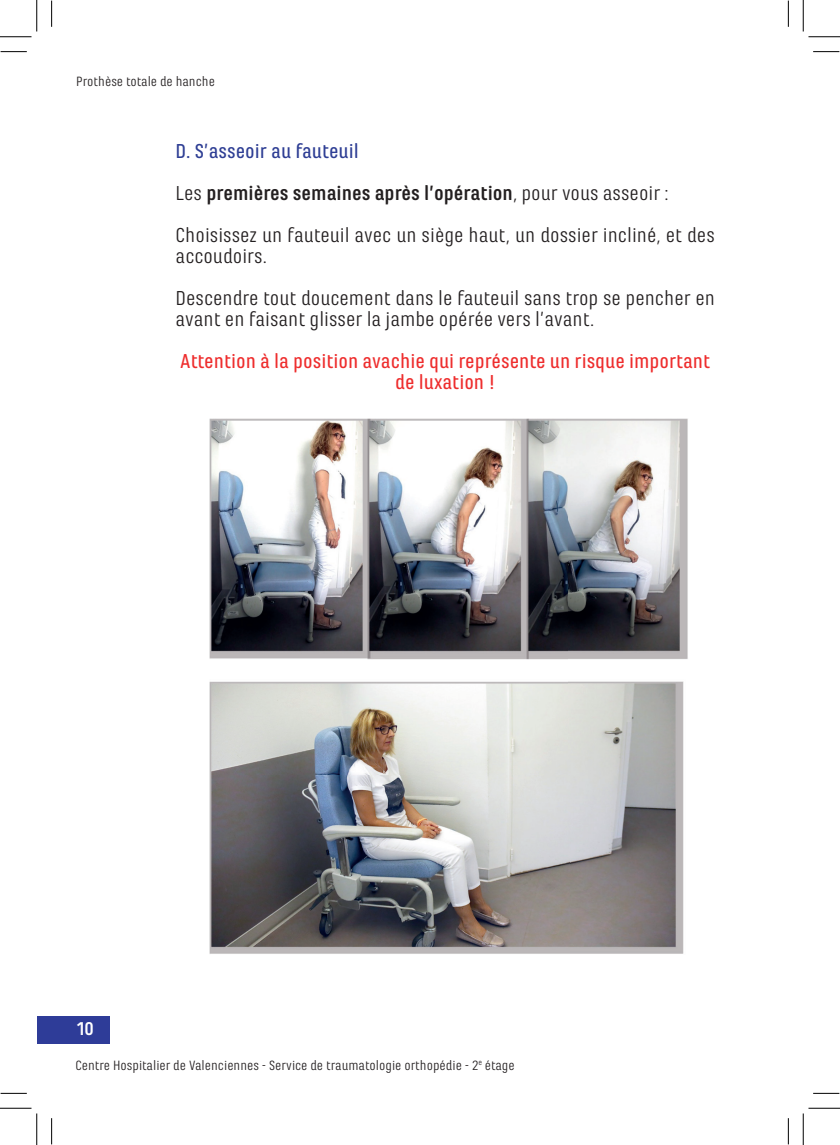
<style>
.page{position:relative;width:840px;height:1145px;background:#fff}
.page>*{position:absolute;margin:0;border:0;box-sizing:border-box;transform-origin:0 0}
.t1{font:21px/42px "Marianina Wd FY";color:#231f20}
.t2{font:500 21px/21px "Marianina Wd FY";color:#ee2d2d;text-align:center}
.t3{font:700 19.25px "Marianina Wd FY";color:#fff}
.t4{font:14px "Marianina Wd FY";color:#231f20}
.s1{font-weight:500;color:#2e3e94}
.s2{font-weight:700}
</style>
<div class="page">
<div style="left:37px;top:1016px;width:73px;height:28px;background:#2e3c98"></div>
<img style="left:209px;top:419px;width:479px;height:535px">
<svg style="left:1px;top:51px;width:26px;height:1px"></svg>
<svg style="left:813px;top:51px;width:26px;height:1px"></svg>
<svg style="left:1px;top:1093px;width:26px;height:1px"></svg>
<svg style="left:813px;top:1093px;width:26px;height:1px"></svg>
<svg style="left:51px;top:1px;width:1px;height:26px"></svg>
<svg style="left:51px;top:1118px;width:1px;height:26px"></svg>
<svg style="left:788px;top:1px;width:1px;height:26px"></svg>
<svg style="left:788px;top:1118px;width:1px;height:26px"></svg>
<hr style="left:0;top:36px;width:32px;height:1px;background:#000">
<hr style="left:808px;top:36px;width:32px;height:1px;background:#000">
<hr style="left:0;top:1108px;width:32px;height:1px;background:#000">
<hr style="left:808px;top:1108px;width:32px;height:1px;background:#000">
<hr style="left:36px;top:0;width:1px;height:31px;background:#000">
<hr style="left:36px;top:1113px;width:1px;height:32px;background:#000">
<hr style="left:803px;top:0;width:1px;height:31px;background:#000">
<hr style="left:803px;top:1113px;width:1px;height:32px;background:#000">
<p class="t4" style="left:76px;top:74px;width:140px">Prothèse totale de hanche</p>
<p class="t1" style="left:176px;top:130px;width:541px"><span class="s1">D. S’asseoir au fauteuil<br></span>Les <span class="s2">premières semaines après l’opération</span>, pour vous asseoir :<br>Choisissez un fauteuil avec un siège haut, un dossier incliné, et des</p>
<p class="t1" style="left:176px;top:235px;width:541px">accoudoirs.<br>Descendre tout doucement dans le fauteuil sans trop se pencher en</p>
<p class="t1" style="left:176px;top:298px;width:420px">avant en faisant glisser la jambe opérée vers l’avant.</p>
<p class="t2" style="left:180px;top:351px;width:531px">Attention à la position avachie qui représente un risque important de luxation !</p>
<p class="t3" style="left:68px;top:1019px;width:27px">910</p>
<p class="t4" style="left:75px;top:1058px;width:441px">Centre Hospitalier de Valenciennes - Service de traumatologie orthopédie - 2<sup>e</sup> étage</p>
</div>
